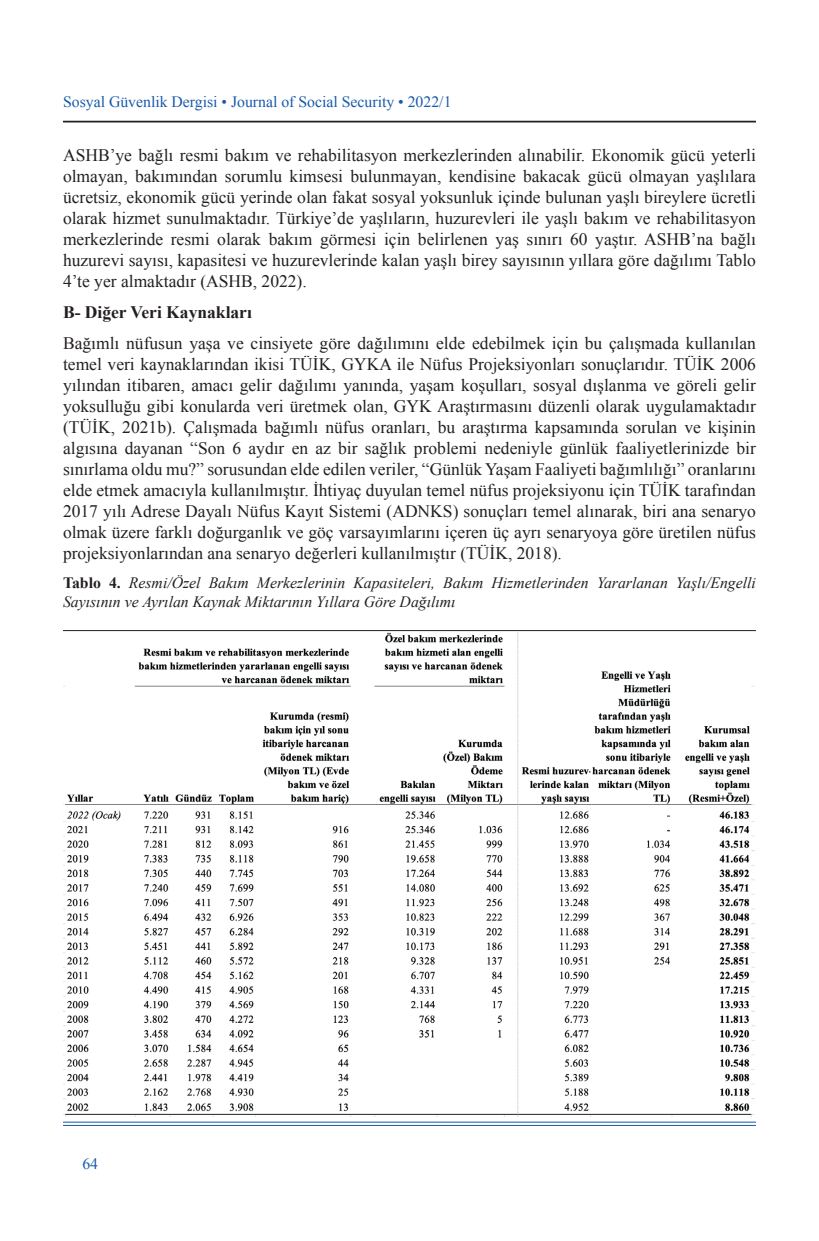
<style>
.page{position:relative;width:819px;height:1241px;background:#fff}
.page>*{position:absolute;margin:0;border:0;box-sizing:border-box;transform-origin:0 0}
.t1{font:17.5px/21px "Times New Roman";color:#231f20;text-align:justify}
.t2{font:700 17.5px "Times New Roman";color:#231f20}
.t3{font:italic 15.75px/18.9px "Times New Roman";color:#231f20}
.t4{font:15.75px "Times New Roman";color:#185aaa}
.s1{font-weight:700;font-style:normal}
</style>
<div class="page">
<hr style="left:63px;top:121px;width:693px;height:1px;background:#231f20">
<hr style="left:63px;top:630px;width:693px;height:1px;background:#231f20">
<img style="left:63px;top:633px;width:691px;height:482px">
<hr style="left:63px;top:1121px;width:693px;height:1px;background:#185aaa">
<hr style="left:63px;top:1124px;width:693px;height:1px;background:#185aaa">
<p class="t4" style="left:63px;top:92px;width:390px">Sosyal Güvenlik Dergisi • Journal of Social Security • 2022/1</p>
<p class="t1" style="left:63px;top:144px;width:694px">ASHB’ye bağlı resmi bakım ve rehabilitasyon merkezlerinden alınabilir. Ekonomik gücü yeterli olmayan, bakımından sorumlu kimsesi bulunmayan, kendisine bakacak gücü olmayan yaşlılara ücretsiz, ekonomik gücü yerinde olan fakat sosyal yoksunluk içinde bulunan yaşlı bireylere ücretli olarak hizmet sunulmaktadır. Türkiye’de yaşlıların, huzurevleri ile yaşlı bakım ve rehabilitasyon merkezlerinde resmi olarak bakım görmesi için belirlenen yaş sınırı 60 yaştır. ASHB’na bağlı huzurevi sayısı, kapasitesi ve huzurevlerinde kalan yaşlı birey sayısının yıllara göre dağılımı Tablo 4’te yer almaktadır (ASHB, 2022).</p>
<p class="t2" style="left:63px;top:300px;width:190px">B- Diğer Veri Kaynakları</p>
<p class="t1" style="left:63px;top:332px;width:694px">Bağımlı nüfusun yaşa ve cinsiyete göre dağılımını elde edebilmek için bu çalışmada kullanılan temel veri kaynaklarından ikisi TÜİK, GYKA ile Nüfus Projeksiyonları sonuçlarıdır. TÜİK 2006 yılından itibaren, amacı gelir dağılımı yanında, yaşam koşulları, sosyal dışlanma ve göreli gelir yoksulluğu gibi konularda veri üretmek olan, GYK Araştırmasını düzenli olarak uygulamaktadır (TÜİK, 2021b). Çalışmada bağımlı nüfus oranları, bu araştırma kapsamında sorulan ve kişinin algısına dayanan “Son 6 aydır en az bir sağlık problemi nedeniyle günlük faaliyetlerinizde bir sınırlama oldu mu?” sorusundan elde edilen veriler, “Günlük Yaşam Faaliyeti bağımlılığı” oranlarını elde etmek amacıyla kullanılmıştır. İhtiyaç duyulan temel nüfus projeksiyonu için TÜİK tarafından 2017 yılı Adrese Dayalı Nüfus Kayıt Sistemi (ADNKS) sonuçları temel alınarak, biri ana senaryo olmak üzere farklı doğurganlık ve göç varsayımlarını içeren üç ayrı senaryoya göre üretilen nüfus projeksiyonlarından ana senaryo değerleri kullanılmıştır (TÜİK, 2018).</p>
<p class="t3" style="left:63px;top:573px;width:694px"><span class="s1">Tablo 4.</span> Resmi/Özel Bakım Merkezlerinin Kapasiteleri, Bakım Hizmetlerinden Yararlanan Yaşlı/Engelli<br>Sayısının ve Ayrılan Kaynak Miktarının Yıllara Göre Dağılımı</p>
<p class="t4" style="left:82px;top:1152px;width:17px">64</p>
</div>
